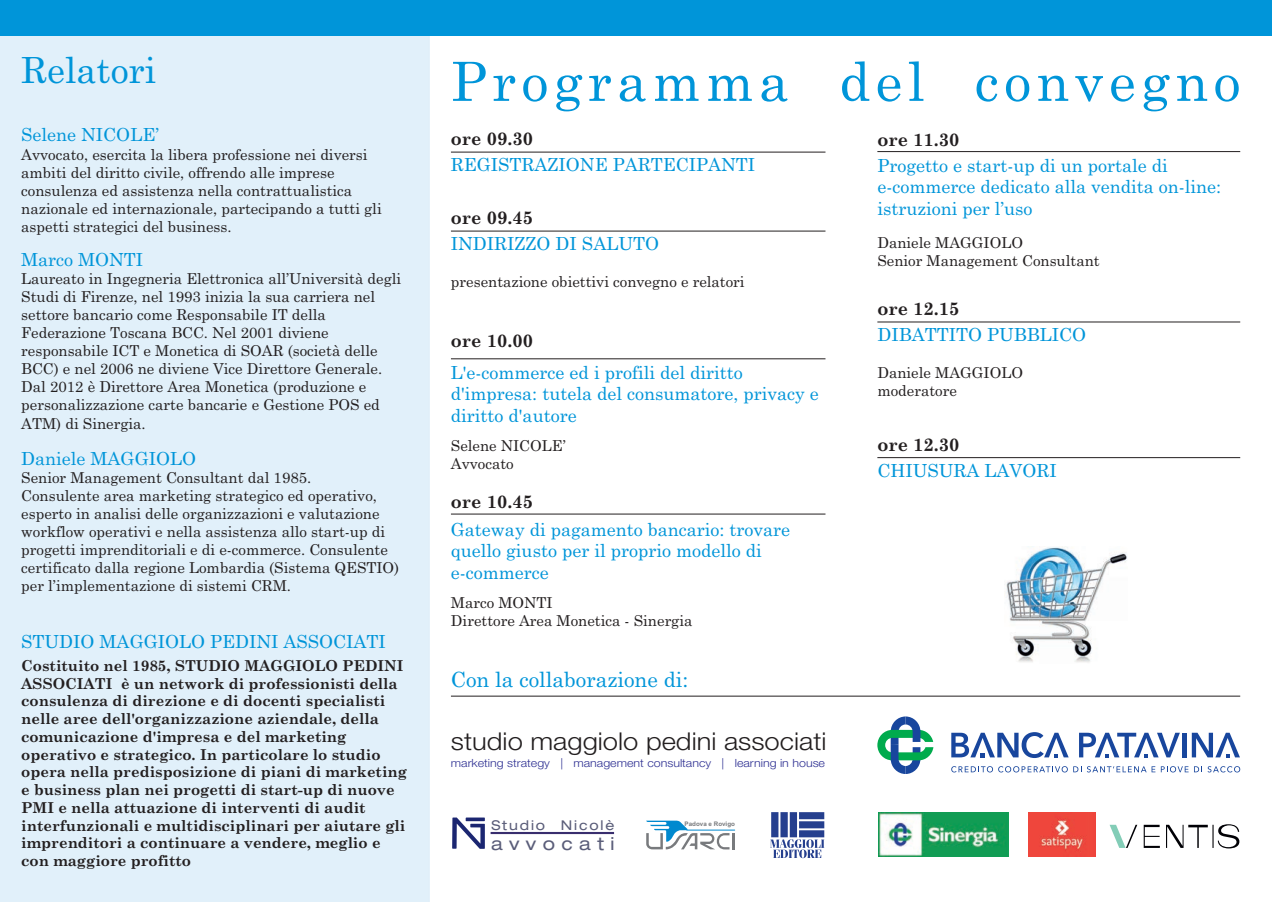
<style>
.page{position:relative;width:1272px;height:902px;background:#fff}
.page>*{position:absolute;margin:0;border:0;box-sizing:border-box;transform-origin:0 0}
.t1{font:54px "Century Schoolbook";letter-spacing:.095em;color:#0095d9}
.t2{font:43.5px "BEYNO";color:#1b2671;scale:1.23 1}
.t3{font:36px "Century Schoolbook";color:#0095d9}
.t4{font:300 24.6px "Helvetica Neue LT Com";color:#231f20;scale:1.11 1}
.t5{font:21px "Century Schoolbook";color:#0095d9}
.t6{font:18px/21.6px "Century Schoolbook";color:#0095d9}
.t7{font:700 18px "Century Schoolbook";color:#231f20}
.t8{font:expanded 18px "Helvetica Neue LT Com";letter-spacing:.36em;color:#5a5d79}
.t9{font:15px/18px "Century Schoolbook";color:#231f20}
.t10{font:700 15px/17.7px "Century Schoolbook";color:#231f20}
.t11{font:expanded 13.5px "Helvetica Neue LT Com";letter-spacing:.14em;color:#5a5d79}
.t12{font:300 11.25px "Helvetica Neue LT Com";color:#2e3092;scale:1.1 1}
.t13{font:700 6.3px "Arial";color:#787a7d}
</style>
<div class="page">
<div style="left:0;top:0;width:1271px;height:36px;background:#0095d9"></div>
<hr style="left:451px;top:152px;width:374px;height:1px;background:#231f20">
<hr style="left:877px;top:322px;width:363px;height:1px;background:#231f20">
<hr style="left:877px;top:457px;width:363px;height:1px;background:#231f20">
<hr style="left:451px;top:695px;width:789px;height:1px;background:#231f20">
<hr style="left:451px;top:358px;width:374px;height:1px;background:#231f20">
<hr style="left:451px;top:513px;width:374px;height:1px;background:#231f20">
<hr style="left:877px;top:151px;width:363px;height:1px;background:#231f20">
<hr style="left:451px;top:231px;width:374px;height:1px;background:#231f20">
<svg style="left:770px;top:812px;width:54px;height:46px"></svg>
<hr style="left:490px;top:831px;width:124px;height:3px;background:#392e6e">
<svg style="left:646px;top:820px;width:88px;height:29px"></svg>
<hr style="left:686px;top:829px;width:48px;height:1px;background:#0089cf">
<svg style="left:951px;top:766px;width:116px;height:6px"></svg>
<svg style="left:1073px;top:766px;width:167px;height:6px"></svg>
<hr style="left:1182px;top:732px;width:4px;height:25px;background:#18469d">
<svg style="left:1191px;top:732px;width:48px;height:25px"></svg>
<svg style="left:1079px;top:732px;width:100px;height:25px"></svg>
<svg style="left:951px;top:732px;width:117px;height:26px"></svg>
<svg style="left:877px;top:716px;width:56px;height:58px"></svg>
<img style="left:1006px;top:546px;width:120px;height:117px">
<img style="left:878px;top:812px;width:130px;height:44px">
<img style="left:1028px;top:812px;width:67px;height:44px">
<svg style="left:1143px;top:824px;width:96px;height:24px"></svg>
<svg style="left:1109px;top:824px;width:28px;height:23px"></svg>
<h3 class="t3" style="left:21px;top:57px;width:136px">Relatori</h3>
<h1 class="t1" style="left:451px;top:61px;width:791px">Programma del convegno</h1>
<p class="t7" style="left:451px;top:131px;width:84px">ore 09.30</p>
<p class="t6" style="left:451px;top:155px;width:305px">REGISTRAZIONE PARTECIPANTI</p>
<p class="t6" style="left:21px;top:125px;width:139px">Selene NICOLE’</p>
<p class="t9" style="left:21px;top:147px;width:362px">Avvocato, esercita la libera professione nei diversi ambiti del diritto civile, offrendo alle imprese consulenza ed assistenza nella contrattualistica nazionale ed internazionale, partecipando a tutti gli aspetti strategici del business.</p>
<p class="t7" style="left:877px;top:133px;width:84px">ore 11.30</p>
<p class="t6" style="left:877px;top:156px;width:345px">Progetto e start-up di un portale di e-commerce dedicato alla vendita on-line: istruzioni per l’uso</p>
<p class="t9" style="left:877px;top:235px;width:147px">Daniele MAGGIOLO</p>
<p class="t7" style="left:451px;top:210px;width:84px">ore 09.45</p>
<p class="t6" style="left:451px;top:234px;width:210px">INDIRIZZO DI SALUTO</p>
<p class="t9" style="left:451px;top:274px;width:295px">presentazione obiettivi convegno e relatori</p>
<p class="t6" style="left:21px;top:250px;width:123px">Marco MONTI</p>
<p class="t9" style="left:877px;top:253px;width:224px">Senior Management Consultant</p>
<p class="t9" style="left:21px;top:271px;width:381px">Laureato in Ingegneria Elettronica all’Università degli Studi di Firenze, nel 1993 inizia la sua carriera nel settore bancario come Responsabile IT della Federazione Toscana BCC. Nel 2001 diviene responsabile ICT e Monetica di SOAR (società delle BCC) e nel 2006 ne diviene Vice Direttore Generale.<br>Dal 2012 è Direttore Area Monetica (produzione e personalizzazione carte bancarie e Gestione POS ed ATM) di Sinergia.</p>
<p class="t6" style="left:21px;top:449px;width:176px">Daniele MAGGIOLO</p>
<p class="t9" style="left:21px;top:470px;width:379px">Senior Management Consultant dal 1985.<br>Consulente area marketing strategico ed operativo, esperto in analisi delle organizzazioni e valutazione workflow operativi e nella assistenza allo start-up di progetti imprenditoriali e di e-commerce. Consulente certificato dalla regione Lombardia (Sistema QESTIO) per l’implementazione di sistemi CRM.</p>
<p class="t7" style="left:877px;top:301px;width:84px">ore 12.15</p>
<p class="t6" style="left:877px;top:325px;width:210px">DIBATTITO PUBBLICO</p>
<p class="t9" style="left:877px;top:365px;width:147px">Daniele MAGGIOLO moderatore</p>
<p class="t7" style="left:451px;top:333px;width:84px">ore 10.00</p>
<p class="t6" style="left:451px;top:363px;width:369px">L'e-commerce ed i profili del diritto d'impresa: tutela del consumatore, privacy e diritto d'autore</p>
<p class="t9" style="left:451px;top:438px;width:116px">Selene NICOLE’<br>Avvocato</p>
<p class="t7" style="left:451px;top:494px;width:84px">ore 10.45</p>
<p class="t6" style="left:451px;top:519px;width:341px">Gateway di pagamento bancario: trovare quello giusto per il proprio modello di e-commerce</p>
<p class="t9" style="left:451px;top:595px;width:243px">Marco MONTI<br>Direttore Area Monetica - Sinergia</p>
<p class="t7" style="left:877px;top:437px;width:84px">ore 12.30</p>
<p class="t6" style="left:877px;top:461px;width:181px">CHIUSURA LAVORI</p>
<p class="t6" style="left:21px;top:632px;width:366px">STUDIO MAGGIOLO PEDINI ASSOCIATI</p>
<p class="t10" style="left:21px;top:658px;width:387px">Costituito nel 1985, STUDIO MAGGIOLO PEDINI ASSOCIATI è un network di professionisti della consulenza di direzione e di docenti specialisti nelle aree dell'organizzazione aziendale, della comunicazione d'impresa e del marketing operativo e strategico. In particolare lo studio opera nella predisposizione di piani di marketing e business plan nei progetti di start-up di nuove PMI e nella attuazione di interventi di audit interfunzionali e multidisciplinari per aiutare gli imprenditori a continuare a vendere, meglio e con maggiore profitto</p>
<h3 class="t5" style="left:451px;top:671px;width:239px">Con la collaborazione di:</h3>
<h3 class="t4" style="left:451px;top:732px;width:340px">studio maggiolo pedini associati</h3>
<p class="t12" style="left:451px;top:758px;width:341px">marketing strategy | management consultancy | learning in house</p>
<h2 class="t2" style="left:485px;top:850px;width:32px;rotate:-180deg">N</h2>
<p class="t13" style="left:684px;top:820px;width:52px">Padova e Rovigo</p>
<p class="t11" style="left:491px;top:820px;width:125px">Studio Nicolè</p>
<p class="t8" style="left:491px;top:836px;width:125px">avvocati</p>
</div>
